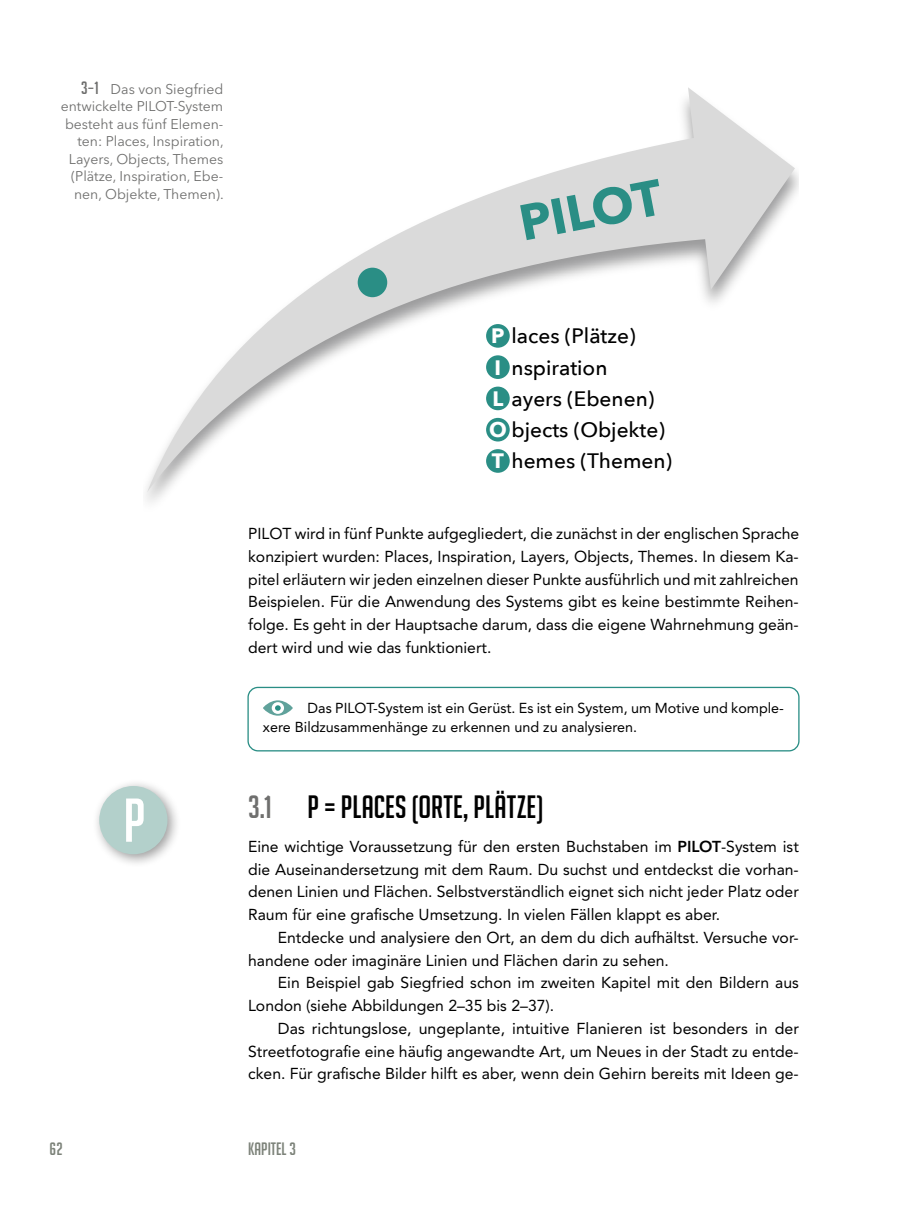
<style>
.page{position:relative;width:918px;height:1216px;background:#fff}
.page>*{position:absolute;margin:0;border:0;box-sizing:border-box;transform-origin:0 0}
.t1{font:700 50.05px "Avenir Next";color:#2a8e85}
.t2{font:31.5px "Big Noodle Titling";letter-spacing:.01em;color:#000}
.t3{font:500 20.82px/31.3px "Avenir Next";color:#000}
.t4{font:17.5px "Big Noodle Titling";color:#7c8279}
.Standard_Folge{font:15.75px/22.8px "Avenir LT Pro";color:#000;text-align:justify}
.Hinweis_NurEinAbsatz{font:14.35px/19.2px "Avenir LT Pro";color:#000}
.BU_Marginal_grau{font:14px/17.5px "Avenir Next LT Pro";color:#6f6f6e;text-align:right}
.s1{font-family:"Big Noodle Titling";font-size:17.5px}
.s2{font-weight:700;color:#fff}
.s3{color:#6f6f6e}
.s4{font-family:"Avenir Next LT Pro";font-weight:600}
</style>
<div class="page">
<div style="left:247px;top:686px;width:552px;height:65px;border:1px solid #2a8e85;border-radius:10px"></div>
<svg style="left:147px;top:87px;width:648px;height:405px"></svg>
<div style="left:358px;top:268px;width:29px;height:29px;background:#2a8e85;border-radius:50%"></div>
<div style="left:486px;top:449px;width:24px;height:24px;background:#2a8e85;border-radius:50%"></div>
<div style="left:486px;top:418px;width:24px;height:23px;background:#2a8e85;border-radius:50%"></div>
<div style="left:486px;top:386px;width:24px;height:24px;background:#2a8e85;border-radius:50%"></div>
<div style="left:486px;top:355px;width:24px;height:24px;background:#2a8e85;border-radius:50%"></div>
<div style="left:486px;top:324px;width:24px;height:24px;background:#2a8e85;border-radius:50%"></div>
<svg style="left:263px;top:700px;width:30px;height:15px"></svg>
<svg style="left:272px;top:702px;width:12px;height:12px"></svg>
<svg style="left:275px;top:705px;width:6px;height:5px"></svg>
<div style="left:92px;top:778px;width:90px;height:90px;background:#000;opacity:.4"></div>
<div style="left:99px;top:786px;width:68px;height:68px;background:#b3d0cb;border-radius:50%"></div>
<svg style="left:126px;top:798px;width:18px;height:43px"></svg>
<p class="BU_Marginal_grau" style="left:61px;top:80px;width:164px"><span class="s1">3–1</span> Das von Siegfried entwickelte PILOT-System besteht aus fünf Elemen&shy;ten: Places, Inspiration,<br>Layers, Objects, Themes (Plätze, Inspiration, Ebe&shy;nen, Objekte, Themen).</p>
<p class="t1" style="left:511px;top:181px;width:146px;rotate:-11deg">PILOT</p>
<p class="t3" style="left:489px;top:320px;width:185px"><span class="s2">P</span> laces (Plätze)<br><span class="s2">I</span> nspiration<br><span class="s2">L</span> ayers (Ebenen)<br><span class="s2">O</span> bjects (Objekte)<br><span class="s2">T</span> hemes (Themen)</p>
<p class="Standard_Folge" style="left:248px;top:522px;width:553px">PILOT wird in fünf Punkte aufgegliedert, die zunächst in der englischen Sprache konzipiert wurden: Places, Inspiration, Layers, Objects, Themes. In diesem Ka&shy;pitel erläutern wir jeden einzelnen dieser Punkte ausführlich und mit zahlreichen Beispielen. Für die Anwendung des Systems gibt es keine bestimmte Reihen&shy;folge. Es geht in der Hauptsache darum, dass die eigene Wahrnehmung geän&shy;dert wird und wie das funktioniert.</p>
<p class="Hinweis_NurEinAbsatz" style="left:263px;top:698px;width:522px;text-indent:45px">Das PILOT-System ist ein Gerüst. Es ist ein System, um Motive und komple&shy;xere Bildzusammenhänge zu erkennen und zu analysieren.</p>
<p class="t2" style="left:248px;top:789px;width:297px"><span class="s3">3.1</span> P = PLACES (ORTE, PLÄTZE)</p>
<p class="Standard_Folge" style="left:248px;top:834px;width:552px">Eine wichtige Voraussetzung für den ersten Buchstaben im <span class="s4">PILOT</span>-System ist die Auseinandersetzung mit dem Raum. Du suchst und entdeckst die vorhan&shy;denen Linien und Flächen. Selbstverständlich eignet sich nicht jeder Platz oder Raum für eine grafische Umsetzung. In vielen Fällen klappt es aber.</p>
<p class="Standard_Folge" style="left:248px;top:925px;width:552px;text-indent:30px">Entdecke und analysiere den Ort, an dem du dich aufhältst. Versuche vor&shy;handene oder imaginäre Linien und Flächen darin zu sehen.</p>
<p class="Standard_Folge" style="left:248px;top:971px;width:552px;text-indent:30px">Ein Beispiel gab Siegfried schon im zweiten Kapitel mit den Bildern aus<br>London (siehe Abbildungen 2–35 bis 2–37).</p>
<p class="Standard_Folge" style="left:248px;top:1016px;width:552px;text-indent:30px">Das richtungslose, ungeplante, intuitive Flanieren ist besonders in der Streetfotografie eine häufig angewandte Art, um Neues in der Stadt zu entde&shy;cken. Für grafische Bilder hilft es aber, wenn dein Gehirn bereits mit Ideen ge-</p>
<p class="t4" style="left:50px;top:1139px;width:15px">62</p>
<p class="t4" style="left:248px;top:1139px;width:49px">KAPITEL 3</p>
</div>
